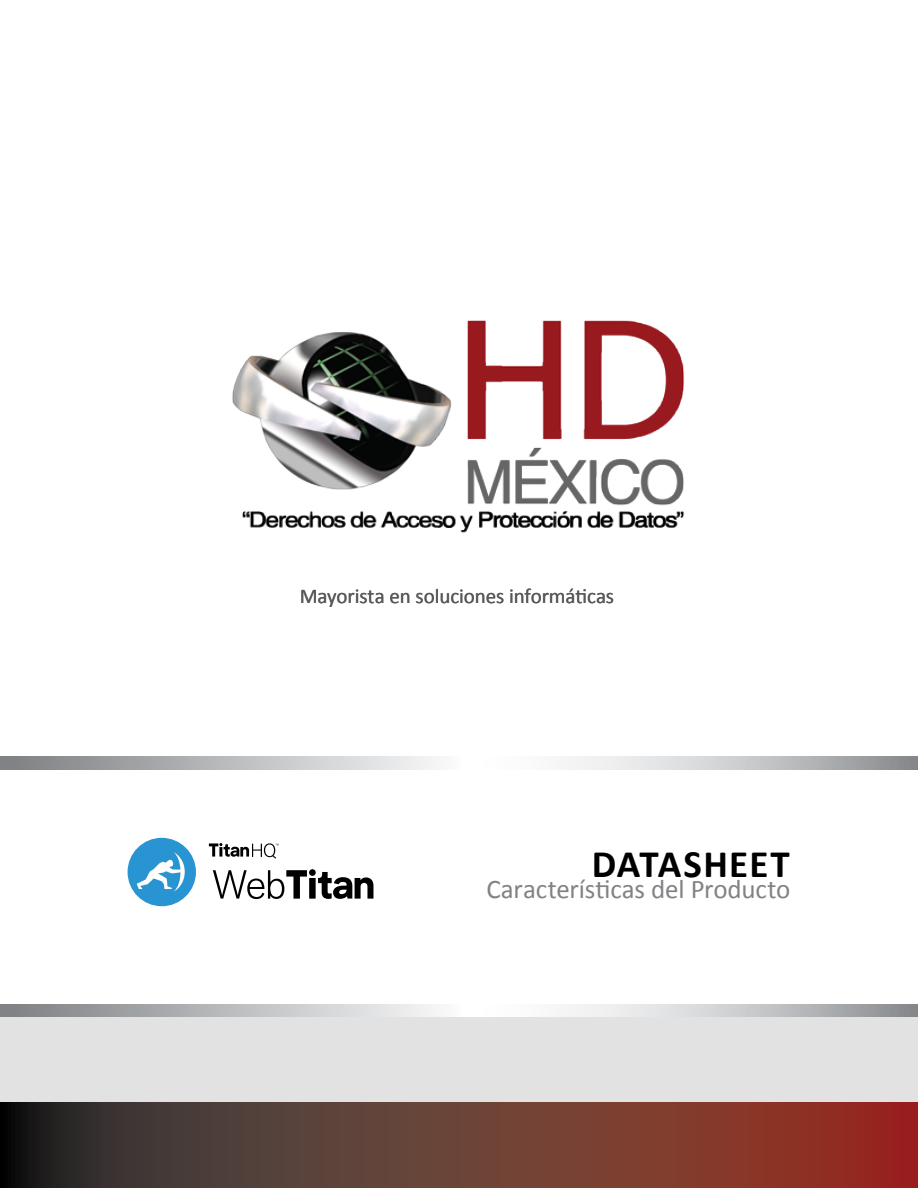
<style>
.page{position:relative;width:918px;height:1188px;background:#fff}
.page>*{position:absolute;margin:0;border:0;box-sizing:border-box;transform-origin:0 0}
.t1{font:700 39px "Calibri";letter-spacing:.03em;color:#000}
.t2{font:27px "Calibri";letter-spacing:-.005em;color:#808285}
.t3{font:21px "Calibri";letter-spacing:-.005em;color:#58595b}
</style>
<div class="page">
<img style="left:232px;top:320px;width:453px;height:213px">
<div style="left:128px;top:838px;width:68px;height:68px;background:#2994d2;border-radius:50%"></div>
<svg style="left:137px;top:852px;width:48px;height:40px"></svg>
<svg style="left:213px;top:870px;width:160px;height:29px"></svg>
<svg style="left:209px;top:843px;width:70px;height:16px"></svg>
<svg style="left:0;top:757px;width:918px;height:13px"></svg>
<svg style="left:0;top:1004px;width:918px;height:13px"></svg>
<div style="left:0;top:1018px;width:918px;height:170px;background:#e2e2e3"></div>
<svg style="left:0;top:1102px;width:918px;height:86px;background:#65372f"></svg>
<p class="t3" style="left:300px;top:583px;width:316px">Mayorista en soluciones informáticas</p>
<h1 class="t1" style="left:592px;top:839px;width:199px">DATASHEET</h1>
<p class="t2" style="left:486px;top:872px;width:306px">Características del Producto</p>
</div>
